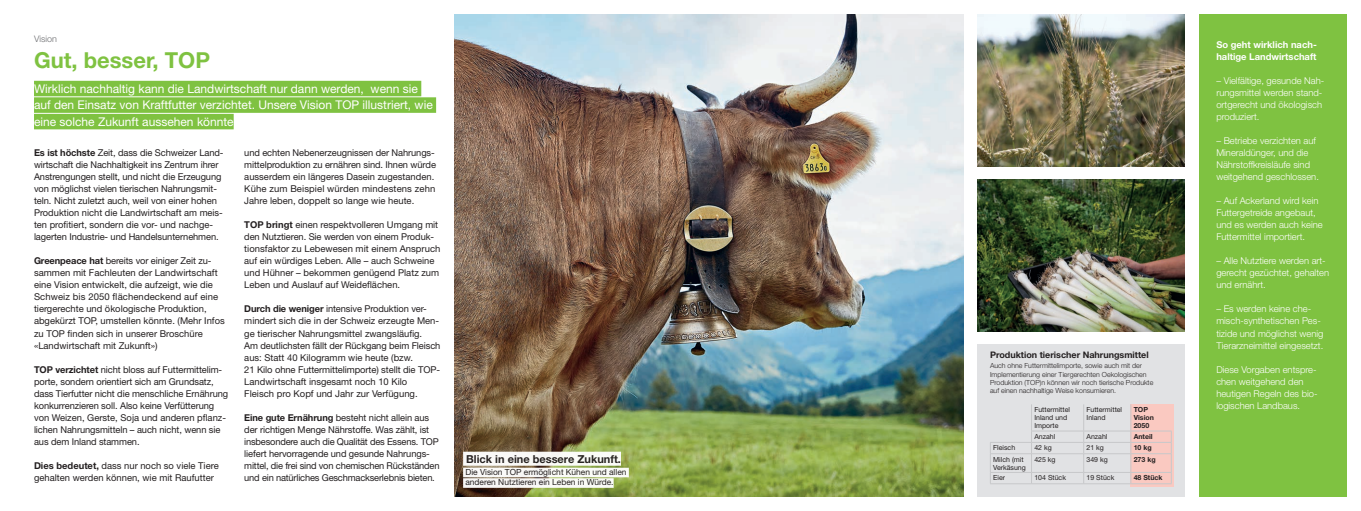
<style>
.page{position:relative;width:1361px;height:511px;background:#fff}
.page>*{position:absolute;margin:0;border:0;box-sizing:border-box;transform-origin:0 0}
.t1{font:700 22px "Helvetica Neue LT Std";color:#7fc241}
.t2{font:12px/16.5px "Helvetica Neue LT Std";color:#fff}
.t3{font:700 11px "Helvetica Neue LT Std";color:#231f20}
.t4{font:9.4px/12px "Helvetica Neue LT Std";letter-spacing:-.01em;color:#231f20}
.t5{font:300 9.4px/12px "Helvetica Neue LT Std";color:#fff}
.t6{font:700 9.4px/12px "Helvetica Neue LT Std";color:#fff}
.t7{font:700 9px "Helvetica Neue LT Std";color:#231f20}
.t8{font:300 9px "Helvetica Neue LT Std";color:#6c6d70}
.t9{font:8.4px/10.5px "Helvetica Neue LT Std";color:#231f20}
.t10{font:300 7px/8.4px "Helvetica Neue LT Std";color:#231f20}
.t11{font:7px/8px "Helvetica Neue LT Std";color:#231f20}
.t12{font:700 7px/8px "Helvetica Neue LT Std";color:#231f20}
.s1{font-weight:700}
</style>
<div class="page">
<div style="left:1199px;top:14px;width:147px;height:482px;background:#7fc241"></div>
<div style="left:978px;top:344px;width:207px;height:152px;background:#e1e2e4"></div>
<div style="left:1131px;top:404px;width:43px;height:82px;background:#fac9c1"></div>
<img style="left:454px;top:14px;width:509px;height:482px">
<img style="left:978px;top:179px;width:207px;height:152px">
<img style="left:978px;top:15px;width:207px;height:152px">
<hr style="left:990px;top:441px;width:41px;height:1px;background:#c7c8ca">
<hr style="left:1031px;top:441px;width:52px;height:1px;background:#c7c8ca">
<hr style="left:1083px;top:441px;width:48px;height:1px;background:#c7c8ca">
<hr style="left:1131px;top:441px;width:40px;height:1px;background:#c7c8ca">
<hr style="left:990px;top:453px;width:41px;height:1px;background:#c7c8ca">
<hr style="left:990px;top:471px;width:41px;height:1px;background:#c7c8ca">
<svg style="left:990px;top:442px;width:1px;height:41px"></svg>
<hr style="left:1031px;top:471px;width:52px;height:1px;background:#c7c8ca">
<hr style="left:1083px;top:471px;width:48px;height:1px;background:#c7c8ca">
<hr style="left:1131px;top:471px;width:40px;height:1px;background:#c7c8ca">
<hr style="left:990px;top:483px;width:41px;height:1px;background:#c7c8ca">
<hr style="left:1031px;top:483px;width:52px;height:1px;background:#c7c8ca">
<hr style="left:1083px;top:483px;width:48px;height:1px;background:#c7c8ca">
<hr style="left:1131px;top:483px;width:40px;height:1px;background:#c7c8ca">
<svg style="left:1171px;top:431px;width:1px;height:52px"></svg>
<hr style="left:1031px;top:453px;width:52px;height:1px;background:#c7c8ca">
<hr style="left:1083px;top:453px;width:48px;height:1px;background:#c7c8ca">
<hr style="left:1131px;top:453px;width:40px;height:1px;background:#c7c8ca">
<svg style="left:1031px;top:404px;width:1px;height:79px"></svg>
<svg style="left:1083px;top:404px;width:1px;height:79px"></svg>
<svg style="left:1130px;top:404px;width:1px;height:79px"></svg>
<hr style="left:1031px;top:430px;width:52px;height:1px;background:#c7c8ca">
<hr style="left:1083px;top:430px;width:48px;height:1px;background:#c7c8ca">
<hr style="left:1131px;top:430px;width:40px;height:1px;background:#c7c8ca">
<div style="left:463px;top:451px;width:158px;height:14px;background:#fafaf7"></div>
<div style="left:463px;top:467px;width:166px;height:10px;background:#fafaf7"></div>
<div style="left:463px;top:478px;width:150px;height:9px;background:#f8f7f6"></div>
<div style="left:34px;top:81px;width:387px;height:15px;background:#7fc241"></div>
<div style="left:34px;top:97px;width:402px;height:16px;background:#7fc241"></div>
<div style="left:34px;top:114px;width:200px;height:15px;background:#7fc241"></div>
<p class="t8" style="left:34px;top:34px;width:24px">Vision</p>
<h1 class="t1" style="left:34px;top:46px;width:178px">Gut, besser, TOP</h1>
<p class="t2" style="left:34px;top:80px;width:400px">Wirklich nachhaltig kann die Landwirtschaft nur dann werden, wenn sie auf den Einsatz von Kraftfutter verzichtet. Unsere Vision TOP illustriert, wie eine solche Zukunft aussehen könnte</p>
<p class="t4" style="left:34px;top:147px;width:191px"><span class="s1">Es ist höchste</span> Zeit, dass die Schweizer Land&shy;wirtschaft die Nachhaltigkeit ins Zentrum ihrer Anstrengungen stellt, und nicht die Erzeugung von möglichst vielen tierischen Nahrungsmit&shy;teln. Nicht zuletzt auch, weil von einer hohen Produktion nicht die Landwirtschaft am meis&shy;ten profitiert, sondern die vor- und nachge&shy;lagerten Industrie- und Handelsunternehmen.</p>
<p class="t4" style="left:34px;top:255px;width:192px"><span class="s1">Greenpeace hat</span> bereits vor einiger Zeit zu&shy;sammen mit Fachleuten der Landwirtschaft eine Vision entwickelt, die aufzeigt, wie die Schweiz bis 2050 flächendeckend auf eine tiergerechte und ökologische Produktion, abgekürzt TOP, umstellen könnte. (Mehr Infos zu TOP finden sich in unserer Broschüre «Landwirtschaft mit Zukunft»)</p>
<p class="t4" style="left:34px;top:363px;width:196px"><span class="s1">TOP verzichtet</span> nicht bloss auf Futtermittelim&shy;porte, sondern orientiert sich am Grundsatz, dass Tierfutter nicht die menschliche Ernährung konkurrenzieren soll. Also keine Verfütterung von Weizen, Gerste, Soja und anderen pflanz&shy;lichen Nahrungsmitteln – auch nicht, wenn sie aus dem Inland stammen.</p>
<p class="t4" style="left:34px;top:459px;width:186px"><span class="s1">Dies bedeutet,</span> dass nur noch so viele Tiere gehalten werden können, wie mit Raufutter</p>
<p class="t4" style="left:244px;top:147px;width:193px">und echten Nebenerzeugnissen der Nahrungs&shy;mittelproduktion zu ernähren sind. Ihnen würde ausserdem ein längeres Dasein zugestanden.<br>Kühe zum Beispiel würden mindestens zehn Jahre leben, doppelt so lange wie heute.</p>
<p class="t4" style="left:244px;top:219px;width:198px"><span class="s1">TOP bringt</span> einen respektvolleren Umgang mit den Nutztieren. Sie werden von einem Produk&shy;tionsfaktor zu Lebewesen mit einem Anspruch auf ein würdiges Leben. Alle – auch Schweine und Hühner – bekommen genügend Platz zum Leben und Auslauf auf Weideflächen.</p>
<p class="t4" style="left:244px;top:303px;width:198px"><span class="s1">Durch die weniger</span> intensive Produktion ver&shy;mindert sich die in der Schweiz erzeugte Men&shy;ge tierischer Nahrungsmittel zwangsläufig.<br>Am deutlichsten fällt der Rückgang beim Fleisch aus: Statt 40 Kilogramm wie heute (bzw.<br>21 Kilo ohne Futtermittelimporte) stellt die TOP-Landwirtschaft insgesamt noch 10 Kilo<br>Fleisch pro Kopf und Jahr zur Verfügung.</p>
<p class="t4" style="left:244px;top:411px;width:197px"><span class="s1">Eine gute Ernährung</span> besteht nicht allein aus der richtigen Menge Nährstoffe. Was zählt, ist insbesondere auch die Qualität des Essens. TOP liefert hervorragende und gesunde Nahrungs&shy;mittel, die frei sind von chemischen Rückständen und ein natürliches Geschmackserlebnis bieten.</p>
<p class="t3" style="left:466px;top:451px;width:156px">Blick in eine bessere Zukunft.</p>
<p class="t9" style="left:465px;top:466px;width:163px">Die Vision TOP ermöglicht Kühen und allen anderen Nutztieren ein Leben in Würde.</p>
<p class="t7" style="left:990px;top:349px;width:160px">Produktion tierischer Nahrungsmittel</p>
<p class="t10" style="left:990px;top:361px;width:165px">Auch ohne Futtermittelimporte, sowie auch mit der Implementierung einer Tiergerechten Oekologischen Produktion (TOP)n können wir noch tierische Produkte auf einen nachhaltige Weise konsumieren.</p>
<p class="t11" style="left:1034px;top:405px;width:37px">Futtermittel<br>Inland und<br>Importe</p>
<p class="t11" style="left:1086px;top:405px;width:37px">Futtermittel<br>Inland</p>
<p class="t12" style="left:1133px;top:405px;width:22px">TOP<br>Vision<br>2050</p>
<p class="t11" style="left:1034px;top:432px;width:22px">Anzahl</p>
<p class="t11" style="left:1086px;top:432px;width:22px">Anzahl</p>
<p class="t12" style="left:1133px;top:432px;width:21px">Anteil</p>
<p class="t11" style="left:993px;top:443px;width:24px">Fleisch</p>
<p class="t11" style="left:1034px;top:443px;width:19px">42 kg</p>
<p class="t11" style="left:1086px;top:443px;width:19px">21 kg</p>
<p class="t12" style="left:1133px;top:443px;width:20px">10 kg</p>
<p class="t11" style="left:993px;top:454px;width:34px">Milch (mit<br>Verkäsung</p>
<p class="t11" style="left:1034px;top:454px;width:23px">425 kg</p>
<p class="t11" style="left:1086px;top:454px;width:23px">349 kg</p>
<p class="t12" style="left:1133px;top:454px;width:23px">273 kg</p>
<p class="t11" style="left:993px;top:473px;width:13px">Eier</p>
<p class="t11" style="left:1034px;top:473px;width:33px">104 Stück</p>
<p class="t11" style="left:1086px;top:473px;width:29px">19 Stück</p>
<p class="t12" style="left:1133px;top:473px;width:30px">48 Stück</p>
<p class="t6" style="left:1216px;top:38px;width:102px">So geht wirklich nach&shy;haltige Landwirtschaft</p>
<p class="t5" style="left:1216px;top:74px;width:109px">– Vielfältige, gesunde Nah&shy;rungsmittel werden stand&shy;ortgerecht und ökologisch produziert.</p>
<p class="t5" style="left:1216px;top:134px;width:104px">– Betriebe verzichten auf<br>Mineraldünger, und die<br>Nährstoffkreisläufe sind weitgehend geschlossen.</p>
<p class="t5" style="left:1216px;top:194px;width:108px">– Auf Ackerland wird kein<br>Futtergetreide angebaut, und es werden auch keine<br>Futtermittel importiert.</p>
<p class="t5" style="left:1216px;top:254px;width:114px">– Alle Nutztiere werden art&shy;gerecht gezüchtet, gehalten und ernährt.</p>
<p class="t5" style="left:1216px;top:302px;width:109px">– Es werden keine che&shy;misch-synthetischen Pes&shy;tizide und möglichst wenig<br>Tierarzneimittel eingesetzt.</p>
<p class="t5" style="left:1216px;top:362px;width:103px">Diese Vorgaben entspre&shy;chen weitgehend den heutigen Regeln des bio&shy;logischen Landbaus.</p>
</div>
